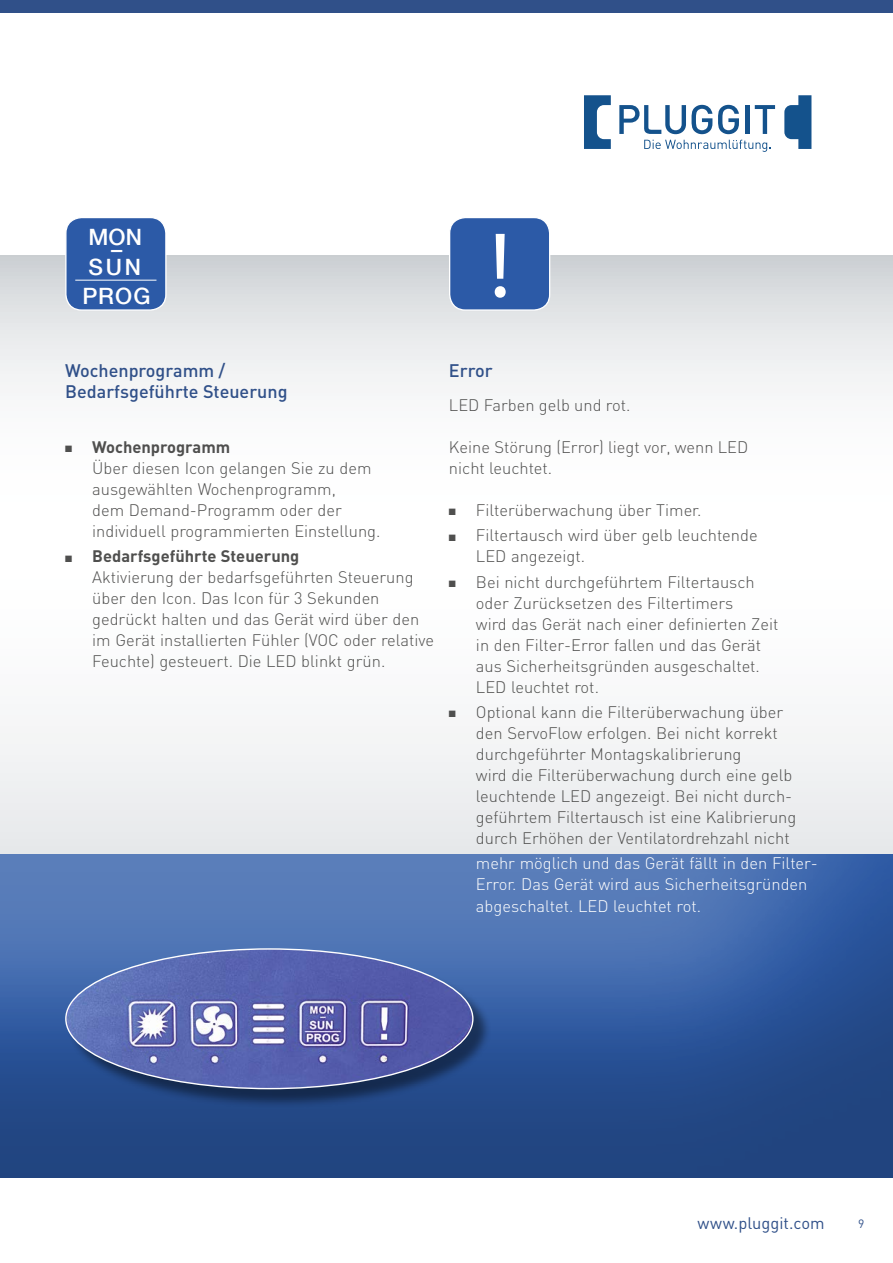
<style>
.page{position:relative;width:893px;height:1263px;background:#fff}
.page>*{position:absolute;margin:0;border:0;box-sizing:border-box;transform-origin:0 0}
.t1{font:500 22.5px/18.3px "Helvetica Neue";letter-spacing:.04em;color:#fff;text-align:center}
.t2{font:500 18px/21px "DIN";color:#305089}
.t3{font:300 16.5px/21px "DIN";color:#4f4f4e}
.t4{font:300 16.5px/21px "DIN";color:#fff}
.t5{font:16.5px "DIN";color:#305089}
.t6{font:12px "DIN";color:#305089}
.s1{font-weight:700}
</style>
<div class="page">
<svg style="left:0;top:255px;width:893px;height:590px"></svg>
<div style="left:0;top:845px;width:893px;height:335px;background:#000;opacity:.24"></div>
<div style="left:0;top:0;width:893px;height:13px;background:#305089"></div>
<div style="left:66px;top:218px;width:100px;height:92px;background:#2c5aa7;border-radius:16px"></div>
<div style="left:65px;top:217px;width:102px;height:94px;border:1px solid #fff;border-radius:16px"></div>
<hr style="left:75px;top:280px;width:81px;height:1px;background:#fff">
<div style="left:450px;top:218px;width:100px;height:92px;background:#2c5aa7;border-radius:16px"></div>
<div style="left:449px;top:217px;width:101px;height:94px;border:1px solid #fff;border-radius:16px"></div>
<svg style="left:495px;top:234px;width:11px;height:64px"></svg>
<div style="left:68px;top:950px;width:424px;height:158px;background:#000;opacity:.44"></div>
<img style="left:66px;top:949px;width:407px;height:139px">
<svg style="left:644px;top:140px;width:127px;height:12px"></svg>
<svg style="left:584px;top:95px;width:27px;height:54px"></svg>
<svg style="left:784px;top:95px;width:27px;height:54px"></svg>
<svg style="left:718px;top:105px;width:21px;height:29px"></svg>
<hr style="left:745px;top:105px;width:4px;height:29px;background:#14528c">
<svg style="left:755px;top:105px;width:20px;height:29px"></svg>
<svg style="left:619px;top:105px;width:93px;height:29px"></svg>
<h1 class="t1" style="left:89px;top:227px;width:55px">MON</h1>
<h1 class="t1" style="left:89px;top:238px;width:54px">–<br>SUN</h1>
<h1 class="t1" style="left:83px;top:286px;width:69px">ProG</h1>
<p class="t2" style="left:65px;top:360px;width:224px">Wochenprogramm /<br>Bedarfsgeführte Steuerung</p>
<p class="t3" style="left:92px;top:437px;width:290px;text-indent:-27px">■ <span class="s1">Wochenprogramm<br></span>Über diesen Icon gelangen Sie zu dem ausgewählten Wochenprogramm,<br>dem Demand-Programm oder der individuell programmierten Einstellung.</p>
<p class="t3" style="left:92px;top:546px;width:343px;text-indent:-27px">■ <span class="s1">Bedarfsgeführte Steuerung<br></span>Aktivierung der bedarfsgeführten Steuerung über den Icon. Das Icon für 3 Sekunden gedrückt halten und das Gerät wird über den im Gerät installierten Fühler (VOC oder relative Feuchte) gesteuert. Die LED blinkt grün.</p>
<p class="t2" style="left:449px;top:360px;width:45px">Error</p>
<p class="t3" style="left:449px;top:395px;width:183px">LED Farben gelb und rot.</p>
<p class="t3" style="left:449px;top:437px;width:301px">Keine Störung (Error) liegt vor, wenn LED nicht leuchtet.</p>
<p class="t3" style="left:449px;top:500px;width:254px">■ Filterüberwachung über Timer.</p>
<p class="t3" style="left:476px;top:525px;width:283px;text-indent:-27px">■ Filtertausch wird über gelb leuchtende<br>LED angezeigt.</p>
<p class="t3" style="left:476px;top:571px;width:304px;text-indent:-27px">■ Bei nicht durchgeführtem Filtertausch oder Zurücksetzen des Filtertimers<br>wird das Gerät nach einer definierten Zeit in den Filter-Error fallen und das Gerät aus Sicherheitsgründen ausgeschaltet.<br>LED leuchtet rot.</p>
<p class="t3" style="left:476px;top:701px;width:322px;text-indent:-27px">■ Optional kann die Filterüberwachung über den ServoFlow erfolgen. Bei nicht korrekt durchgeführter Montagskalibrierung<br>wird die Filterüberwachung durch eine gelb leuchtende LED angezeigt. Bei nicht durch&shy;geführtem Filtertausch ist eine Kalibrierung durch Erhöhen der Ventilatordrehzahl nicht</p>
<p class="t4" style="left:476px;top:853px;width:343px">mehr möglich und das Gerät fällt in den Filter-<br>Error. Das Gerät wird aus Sicherheitsgründen abgeschaltet. LED leuchtet rot.</p>
<p class="t5" style="left:698px;top:1213px;width:129px">www.pluggit.com</p>
<p class="t6" style="left:858px;top:1216px;width:8px">9</p>
</div>
